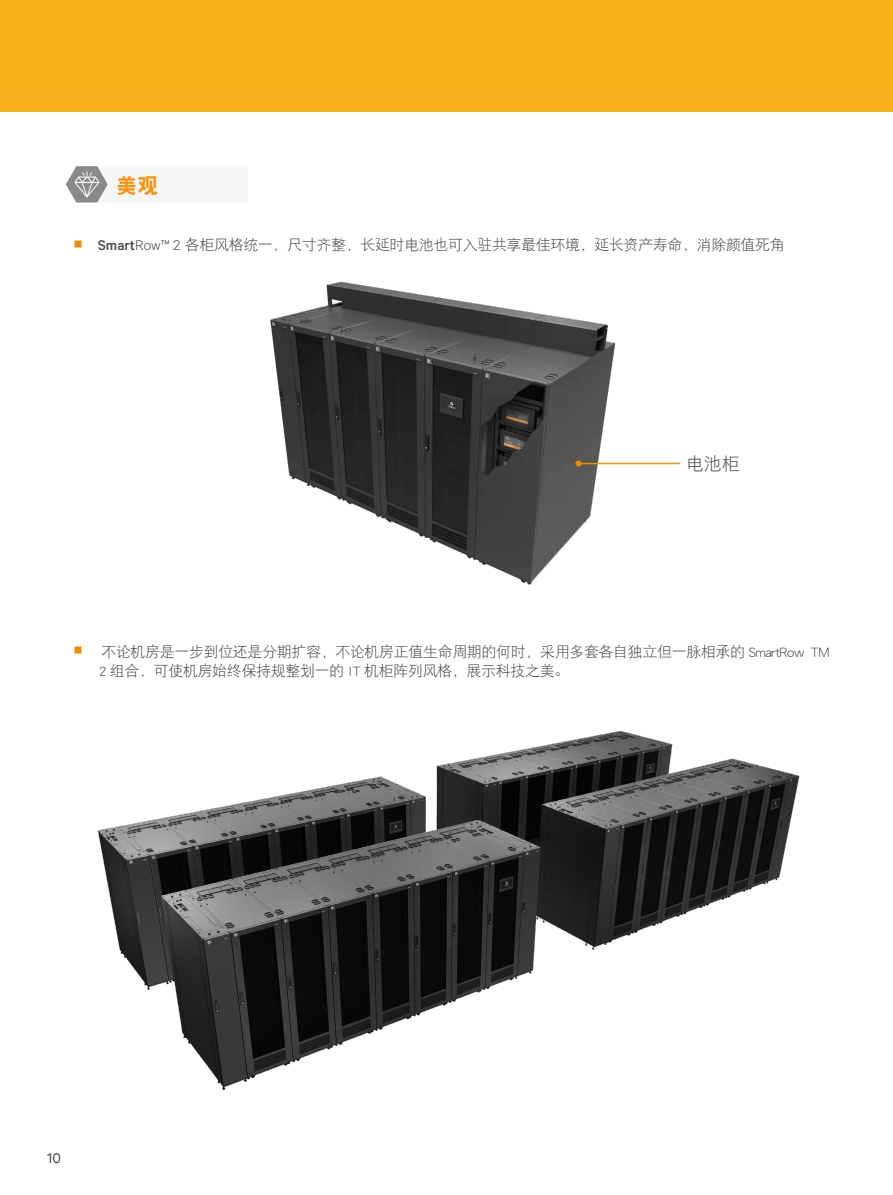
<style>
.page{position:relative;width:893px;height:1195px;background:#fff}
.page>*{position:absolute;margin:0;border:0;box-sizing:border-box;transform-origin:0 0}
.t1{font:21px "DFP Hei W9";color:#ff8c00}
.t2{font:18px "DFP Hei W3";color:#4c4948}
.t3{font:15px/19.5px "DFP Hei W3";letter-spacing:-.025em;color:#4c4948}
.t4{font:13.5px "Calibre";color:#4c4948}
.s1{font-family:"Calibre";font-weight:500;font-size:13.5px}
.s2{font-family:"Calibre";font-weight:300;font-size:13.5px}
</style>
<div class="page">
<div style="left:0;top:0;width:893px;height:111px;background:#f7b018"></div>
<img style="left:270px;top:281px;width:372px;height:304px">
<img style="left:97px;top:731px;width:703px;height:360px">
<div style="left:91px;top:166px;width:156px;height:37px;background:#f6f6f6"></div>
<svg style="left:66px;top:166px;width:42px;height:37px"></svg>
<hr style="left:578px;top:463px;width:102px;height:1px;background:#f18d00">
<svg style="left:575px;top:460px;width:6px;height:6px"></svg>
<h1 class="t1" style="left:116px;top:174px;width:43px">美观</h1>
<p class="t3" style="left:98px;top:235px;width:689px"><span class="s1">Smart</span><span class="s2">Row™ 2</span> 各柜风格统一，尺寸齐整，长延时电池也可入驻共享最佳环境，延长资产寿命，消除颜值死角</p>
<p class="t2" style="left:686px;top:455px;width:55px">电池柜</p>
<p class="t3" style="left:99px;top:641px;width:731px">不论机房是一步到位还是分期扩容，不论机房正值生命周期的何时，采用多套各自独立但一脉相承的 SmartRow TM<br>2 组合，可使机房始终保持规整划一的 IT 机柜阵列风格，展示科技之美。</p>
<p class="t4" style="left:47px;top:1149px;width:15px">10</p>
</div>
